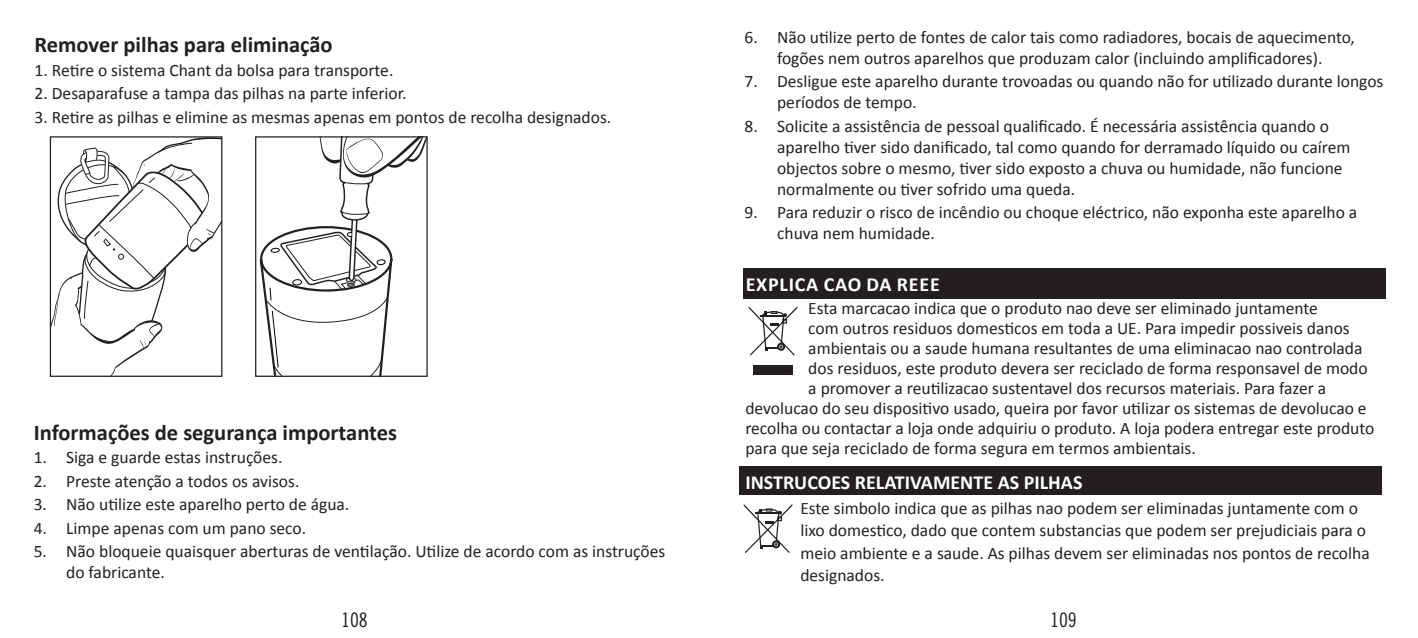
<style>
.page{position:relative;width:1418px;height:638px;background:#fff}
.page>*{position:absolute;margin:0;border:0;box-sizing:border-box;transform-origin:0 0}
.t1{font:700 22.5px "Calibri";color:#231f20}
.t2{font:700 20px "Calibri";color:#fff}
.t3{font:700 20px "Calibri";letter-spacing:.04em;color:#fff}
.t4{font:20px "Trade Gothic Cond Eighteen";color:#231f20}
.t5{font:17.5px/21px "Calibri";color:#231f20}
</style>
<div class="page">
<svg style="left:52px;top:138px;width:168px;height:237px"></svg>
<div style="left:50px;top:136px;width:172px;height:241px;border:1px solid #231f20"></div>
<svg style="left:259px;top:138px;width:167px;height:237px"></svg>
<div style="left:255px;top:136px;width:173px;height:241px;border:1px solid #231f20"></div>
<div style="left:742px;top:269px;width:643px;height:30px;background:#231f20"></div>
<div style="left:739px;top:466px;width:642px;height:29px;background:#231f20"></div>
<div style="left:753px;top:365px;width:40px;height:9px;background:#231f20"></div>
<svg style="left:748px;top:306px;width:49px;height:49px"></svg>
<svg style="left:743px;top:504px;width:49px;height:49px"></svg>
<p class="t1" style="left:35px;top:30px;width:299px">Remover pilhas para eliminação</p>
<p class="t5" style="left:35px;top:59px;width:360px">1. Retire o sistema Chant da bolsa para transporte.</p>
<p class="t5" style="left:35px;top:83px;width:373px">2. Desaparafuse a tampa das pilhas na parte inferior.</p>
<p class="t5" style="left:35px;top:106px;width:578px">3. Retire as pilhas e elimine as mesmas apenas em pontos de recolha designados.</p>
<p class="t1" style="left:34px;top:418px;width:365px">Informações de segurança importantes</p>
<p class="t5" style="left:34px;top:447px;width:250px">1. Siga e guarde estas instruções.</p>
<p class="t5" style="left:34px;top:470px;width:267px">2. Preste atenção a todos os avisos.</p>
<p class="t5" style="left:34px;top:494px;width:317px">3. Não utilize este aparelho perto de água.</p>
<p class="t5" style="left:34px;top:517px;width:274px">4. Limpe apenas com um pano seco.</p>
<p class="t5" style="left:66px;top:541px;width:600px;text-indent:-32px">5. Não bloqueie quaisquer aberturas de ventilação. Utilize de acordo com as instruções do fabricante.</p>
<p class="t5" style="left:744px;top:26px;width:612px;text-align:center">6. Não utilize perto de fontes de calor tais como radiadores, bocais de aquecimento, fogões nem outros aparelhos que produzam calor (incluindo amplificadores).</p>
<p class="t5" style="left:777px;top:71px;width:608px;text-indent:-32px">7. Desligue este aparelho durante trovoadas ou quando não for utilizado durante longos períodos de tempo.</p>
<p class="t5" style="left:777px;top:115px;width:575px;text-indent:-32px">8. Solicite a assistência de pessoal qualificado. É necessária assistência quando o aparelho tiver sido danificado, tal como quando for derramado líquido ou caírem objectos sobre o mesmo, tiver sido exposto a chuva ou humidade, não funcione normalmente ou tiver sofrido uma queda.</p>
<p class="t5" style="left:777px;top:202px;width:581px;text-indent:-32px">9. Para reduzir o risco de incêndio ou choque eléctrico, não exponha este aparelho a chuva nem humidade.</p>
<p class="t3" style="left:745px;top:272px;width:195px">EXPLICA CAO DA REEE</p>
<p class="t5" style="left:808px;top:298px;width:511px">Esta marcacao indica que o produto nao deve ser eliminado juntamente</p>
<p class="t5" style="left:808px;top:318px;width:543px">com outros residuos domesticos em toda a UE. Para impedir possiveis danos</p>
<p class="t5" style="left:808px;top:338px;width:555px">ambientais ou a saude humana resultantes de uma eliminacao nao controlada</p>
<p class="t5" style="left:808px;top:358px;width:561px">dos residuos, este produto devera ser reciclado de forma responsavel de modo</p>
<p class="t5" style="left:808px;top:378px;width:519px">a promover a reutilizacao sustentavel dos recursos materiais. Para fazer a</p>
<p class="t5" style="left:745px;top:398px;width:623px">devolucao do seu dispositivo usado, queira por favor utilizar os sistemas de devolucao e</p>
<p class="t5" style="left:745px;top:418px;width:630px">recolha ou contactar a loja onde adquiriu o produto. A loja podera entregar este produto</p>
<p class="t5" style="left:745px;top:438px;width:452px">para que seja reciclado de forma segura em termos ambientais.</p>
<p class="t2" style="left:745px;top:469px;width:338px">INSTRUCOES RELATIVAMENTE AS PILHAS</p>
<p class="t5" style="left:800px;top:497px;width:571px;line-height:22.5px">Este simbolo indica que as pilhas nao podem ser eliminadas juntamente com o lixo domestico, dado que contem substancias que podem ser prejudiciais para o meio ambiente e a saude. As pilhas devem ser eliminadas nos pontos de recolha designados.</p>
<p class="t4" style="left:341px;top:608px;width:28px">108</p>
<p class="t4" style="left:1050px;top:608px;width:28px">109</p>
</div>
